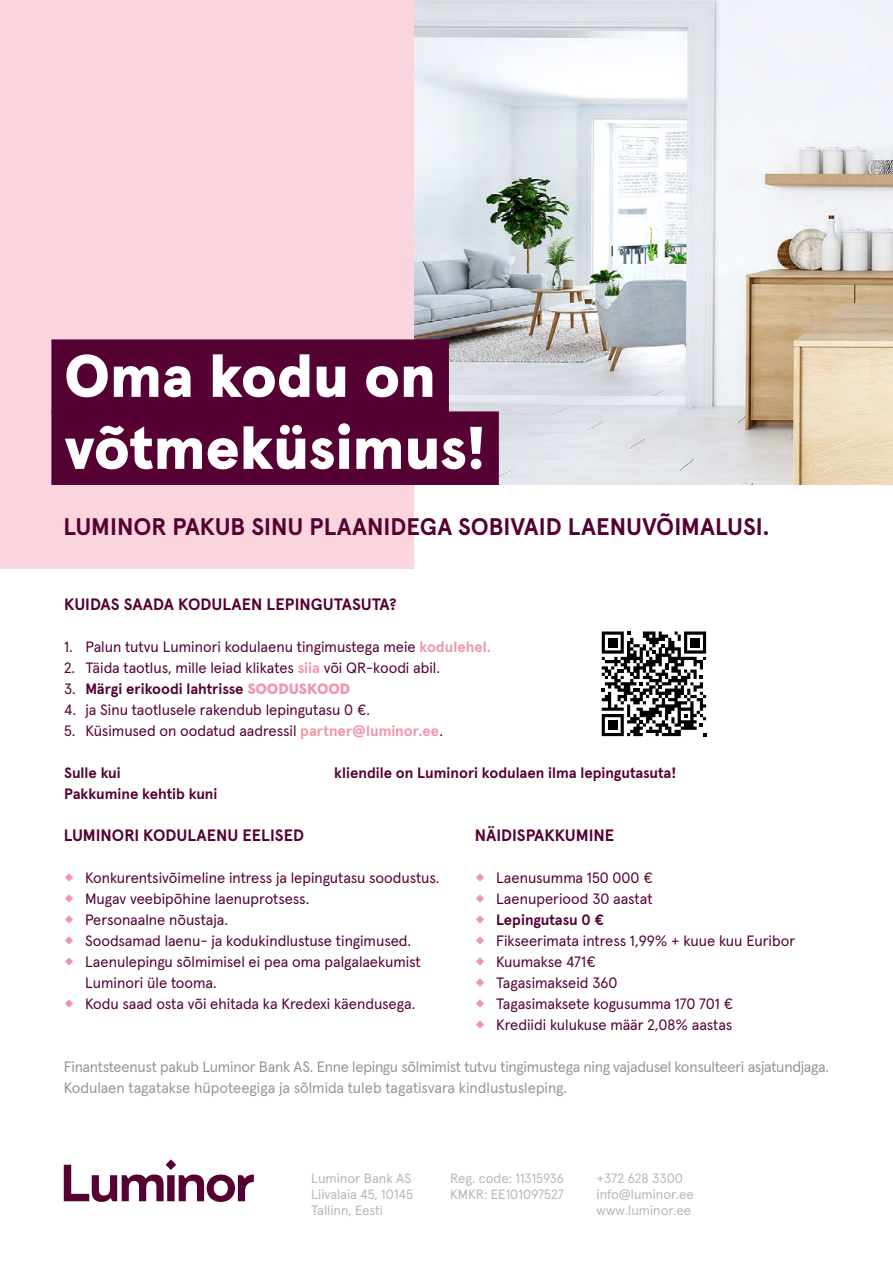
<style>
.page{position:relative;width:893px;height:1263px;background:#fff}
.page>*{position:absolute;margin:0;border:0;box-sizing:border-box;transform-origin:0 0}
.t1{font:900 60px/72px "Apercu Pro";letter-spacing:-.005em;color:#fff}
.t2{font:700 24px "Apercu Pro";color:#560134}
.t3{font:700 16.5px "Apercu Pro";color:#560134}
.t4{font:15px/21px "Apercu Pro";color:#560134}
.t5{font:15px/21px "Apercu Pro";letter-spacing:-.015em;color:#94969a}
.t6{font:700 15px "Apercu Pro";color:#560134}
.t7{font:13.5px/16.2px "Apercu Pro";color:#b6b7b7}
.s1{font-weight:700;color:#f196aa}
.s2{font-weight:400}
.s3{font-weight:900;color:#f196aa}
</style>
<div class="page">
<img style="left:414px;top:0;width:479px;height:485px">
<svg style="left:602px;top:631px;width:104px;height:105px"></svg>
<div style="left:608px;top:638px;width:9px;height:9px;background:#000"></div>
<div style="left:690px;top:638px;width:10px;height:9px;background:#000"></div>
<div style="left:608px;top:720px;width:9px;height:10px;background:#000"></div>
<div style="left:0;top:0;width:414px;height:568px;background:#fad5dd"></div>
<div style="left:51px;top:339px;width:398px;height:74px;background:#560134"></div>
<div style="left:51px;top:411px;width:448px;height:74px;background:#560134"></div>
<svg style="left:64px;top:1159px;width:190px;height:43px"></svg>
<h1 class="t1" style="left:64px;top:336px;width:423px">Oma kodu on võtmeküsimus!</h1>
<h2 class="t2" style="left:63px;top:508px;width:707px">LUMINOR PAKUB SINU PLAANIDEGA SOBIVAID LAENUVÕIMALUSI.</h2>
<p class="t3" style="left:64px;top:591px;width:334px">KUIDAS SAADA KODULAEN LEPINGUTASUTA?</p>
<p class="t4" style="left:64px;top:635px;width:428px">1. Palun tutvu Luminori kodulaenu tingimustega meie <span class="s1">kodulehel.</span></p>
<p class="t4" style="left:64px;top:656px;width:377px">2. Täida taotlus, mille leiad klikates <span class="s1">siia</span> või QR-koodi abil.</p>
<p class="t6" style="left:64px;top:677px;width:288px"><span class="s2">3.</span> Märgi erikoodi lahtrisse <span class="s3">SOODUSKOOD</span></p>
<p class="t4" style="left:64px;top:698px;width:307px">4. ja Sinu taotlusele rakendub lepingutasu 0 €.</p>
<p class="t4" style="left:64px;top:719px;width:380px">5. Küsimused on oodatud aadressil <span class="s1">partner@luminor.ee</span>.</p>
<p class="t6" style="left:64px;top:761px;width:58px">Sulle kui</p>
<p class="t6" style="left:334px;top:761px;width:344px">kliendile on Luminori kodulaen ilma lepingutasuta!</p>
<p class="t6" style="left:64px;top:782px;width:155px">Pakkumine kehtib kuni</p>
<p class="t3" style="left:64px;top:822px;width:242px">LUMINORI KODULAENU EELISED</p>
<p class="t4" style="left:85px;top:866px;width:356px">Konkurentsivõimeline intress ja lepingutasu soodustus.<br>Mugav veebipõhine laenuprotsess.<br>Personaalne nõustaja.<br>Soodsamad laenu- ja kodukindlustuse tingimused.<br>Laenulepingu sõlmimisel ei pea oma palgalaekumist Luminori üle tooma.<br>Kodu saad osta või ehitada ka Kredexi käendusega.</p>
<p class="t3" style="left:475px;top:822px;width:141px">NÄIDISPAKKUMINE</p>
<p class="t4" style="left:496px;top:866px;width:158px">Laenusumma 150 000 €<br>Laenuperiood 30 aastat</p>
<p class="t6" style="left:496px;top:908px;width:110px">Lepingutasu 0 €</p>
<p class="t4" style="left:496px;top:929px;width:301px">Fikseerimata intress 1,99% + kuue kuu Euribor<br>Kuumakse 471€<br>Tagasimakseid 360<br>Tagasimaksete kogusumma 170 701 €<br>Krediidi kulukuse määr 2,08% aastas</p>
<p class="t5" style="left:64px;top:1055px;width:767px">Finantsteenust pakub Luminor Bank AS. Enne lepingu sõlmimist tutvu tingimustega ning vajadusel konsulteeri asjatundjaga.<br>Kodulaen tagatakse hüpoteegiga ja sõlmida tuleb tagatisvara kindlustusleping.</p>
<p class="t7" style="left:311px;top:1169px;width:103px">Luminor Bank AS<br>Liivalaia 45, 10145<br>Tallinn, Eesti</p>
<p class="t7" style="left:597px;top:1169px;width:99px">+372 628 3300 info@luminor.ee www.luminor.ee</p>
<p class="t7" style="left:450px;top:1169px;width:116px">Reg. code: 11315936<br>KMKR: EE101097527</p>
</div>
